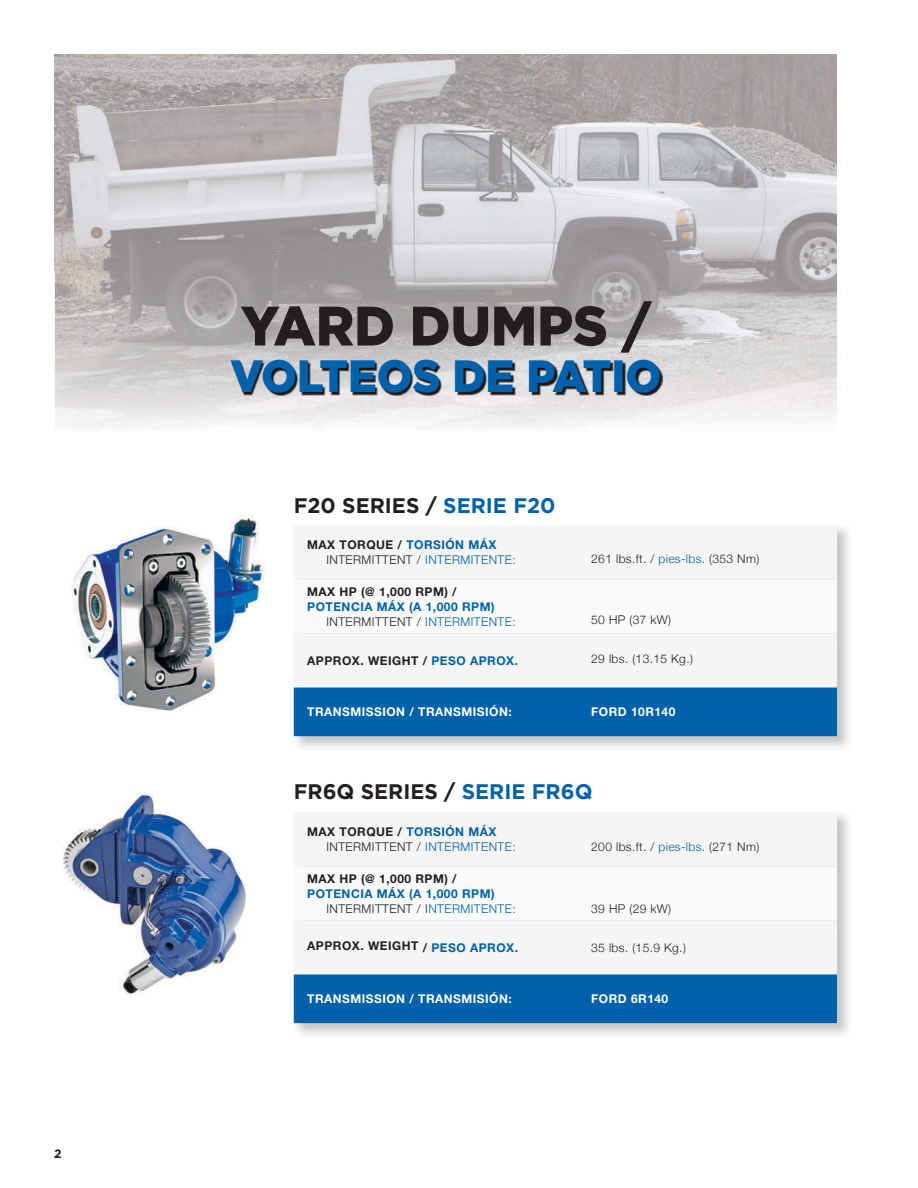
<style>
.page{position:relative;width:918px;height:1188px;background:#fff}
.page>*{position:absolute;margin:0;border:0;box-sizing:border-box;transform-origin:0 0}
.t1{font:900 55.5px "Gotham";color:#231f20;scale:.96 1}
.t2{font:900 45px "Gotham";letter-spacing:-.005em;color:#0161aa;scale:.96 1}
.t3{font:700 21px "Gotham";color:#231f20}
.t4{font:300 12px "Helvetica Neue";letter-spacing:.04em;color:#231f20}
.t5{font:700 12px "Helvetica Neue LT Std";letter-spacing:.04em;color:#231f20}
.t6{font:700 12px "Helvetica Neue LT Std";letter-spacing:.04em;color:#fff}
.t7{font:700 12px "Helvetica Neue LT Std";letter-spacing:.04em;color:#0161aa}
.t8{font:700 12px "Gotham";color:#231f20}
.s1{color:#0161aa}
</style>
<div class="page">
<img style="left:55px;top:54px;width:782px;height:374px">
<img style="left:72px;top:515px;width:193px;height:196px">
<img style="left:232px;top:361px;width:430px;height:35px">
<div style="left:294px;top:813px;width:543px;height:162px;background:#f5f5f6"></div>
<svg style="left:294px;top:867px;width:543px;height:54px"></svg>
<div style="left:294px;top:975px;width:543px;height:48px;background:#0161aa"></div>
<img style="left:62px;top:794px;width:184px;height:201px">
<div style="left:294px;top:526px;width:543px;height:162px;background:#f5f5f6"></div>
<svg style="left:294px;top:580px;width:543px;height:54px"></svg>
<div style="left:294px;top:688px;width:543px;height:48px;background:#0161aa"></div>
<p class="t8" style="left:54px;top:1145px;width:9px">2</p>
<h1 class="t1" style="left:241px;top:288px;width:429px">YARD DUMPS /</h1>
<h2 class="t2" style="left:230px;top:345px;width:451px">VOLTEOS DE PATIO</h2>
<h3 class="t3" style="left:294px;top:492px;width:263px">F20 SERIES / <span class="s1">SERIE F20</span></h3>
<p class="t5" style="left:307px;top:538px;width:191px">MAX TORQUE / <span class="s1">TORSIÓN MÁX</span></p>
<p class="t4" style="left:326px;top:550px;width:191px">INTERMITTENT / <span class="s1">INTERMITENTE:</span></p>
<p class="t4" style="left:591px;top:549px;width:170px">261 lbs.ft. / <span class="s1">pies-lbs.</span> (353 Nm)</p>
<p class="t5" style="left:307px;top:584px;width:151px">MAX HP (@ 1,000 RPM) /</p>
<p class="t7" style="left:307px;top:599px;width:189px">POTENCIA MÁX (A 1,000 RPM)</p>
<p class="t4" style="left:326px;top:612px;width:191px">INTERMITTENT / <span class="s1">INTERMITENTE:</span></p>
<p class="t4" style="left:591px;top:610px;width:81px">50 HP (37 kW)</p>
<p class="t5" style="left:307px;top:653px;width:212px">APPROX. WEIGHT / <span class="s1">PESO APROX.</span></p>
<p class="t4" style="left:591px;top:649px;width:103px">29 lbs. (13.15 Kg.)</p>
<p class="t6" style="left:307px;top:705px;width:206px">TRANSMISSION / TRANSMISIÓN:</p>
<p class="t6" style="left:591px;top:705px;width:86px">FORD 10R140</p>
<h3 class="t3" style="left:294px;top:778px;width:300px">FR6Q SERIES / <span class="s1">SERIE FR6Q</span></h3>
<p class="t5" style="left:307px;top:825px;width:191px">MAX TORQUE / <span class="s1">TORSIÓN MÁX</span></p>
<p class="t4" style="left:326px;top:837px;width:191px">INTERMITTENT / <span class="s1">INTERMITENTE:</span></p>
<p class="t4" style="left:591px;top:837px;width:170px">200 lbs.ft. / <span class="s1">pies-lbs.</span> (271 Nm)</p>
<p class="t5" style="left:307px;top:871px;width:151px">MAX HP (@ 1,000 RPM) /</p>
<p class="t7" style="left:307px;top:886px;width:189px">POTENCIA MÁX (A 1,000 RPM)</p>
<p class="t4" style="left:326px;top:899px;width:191px">INTERMITTENT / I<span class="s1">NTERMITENTE:</span></p>
<p class="t4" style="left:591px;top:899px;width:81px">39 HP (29 kW)</p>
<p class="t5" style="left:307px;top:939px;width:212px">APPROX. WEIGHT / <span class="s1">PESO APROX.</span></p>
<p class="t4" style="left:591px;top:938px;width:96px">35 lbs. (15.9 Kg.)</p>
<p class="t6" style="left:307px;top:991px;width:206px">TRANSMISSION / TRANSMISIÓN:</p>
<p class="t6" style="left:591px;top:991px;width:79px">FORD 6R140</p>
</div>
